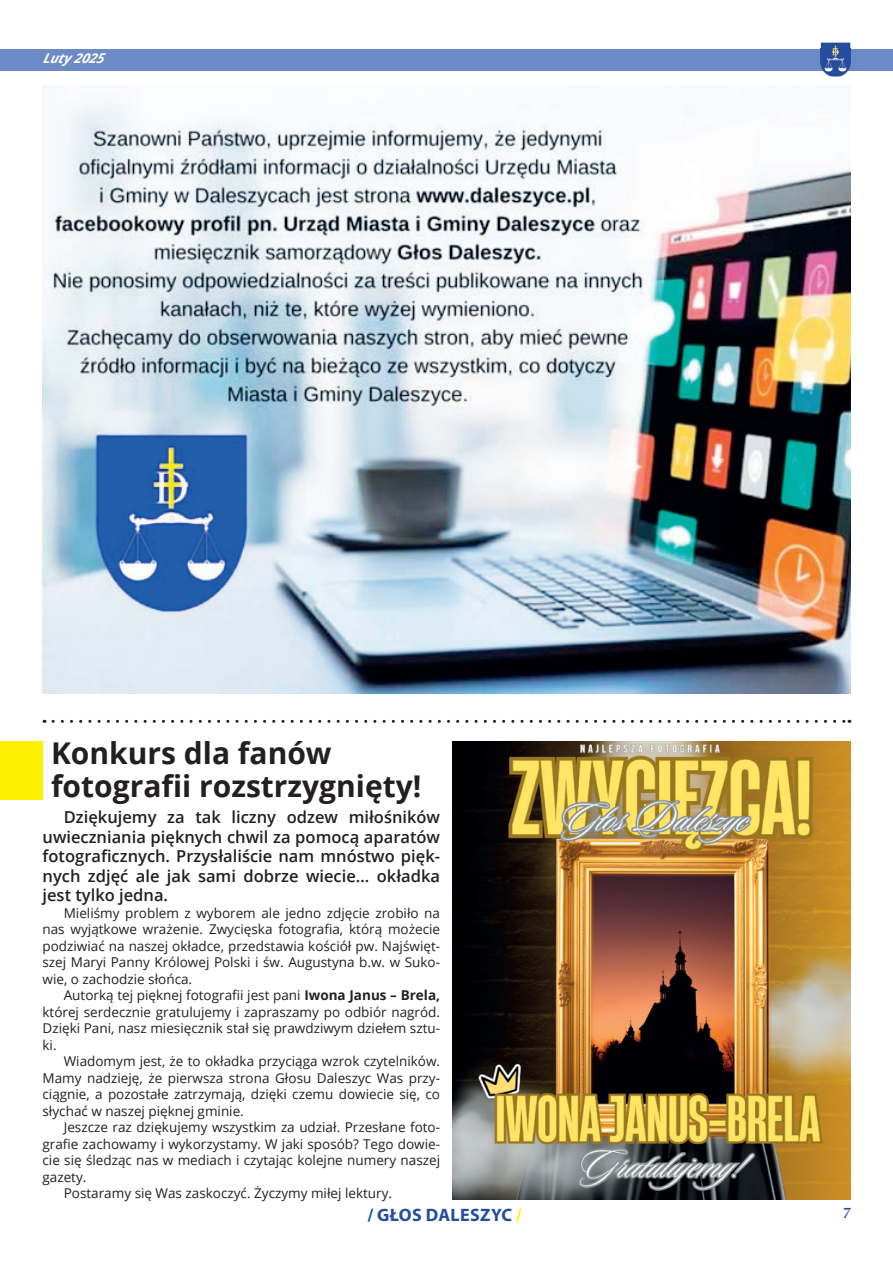
<style>
.page{position:relative;width:893px;height:1263px;background:#fff}
.page>*{position:absolute;margin:0;border:0;box-sizing:border-box;transform-origin:0 0}
.t1{font:700 30px/33px "Open Sans";color:#231f20}
.t2{font:700 18px "Myriad Pro";letter-spacing:.02em;color:#244e9c}
.t3{font:600 16.5px/19.5px "Open Sans";color:#231f20;text-align:justify}
.t4{font:italic 700 15px "Palatino Linotype";color:#244e9c}
.t5{font:13.5px/16.5px "Open Sans";color:#231f20;text-align:justify}
.t6{font:italic 700 13.5px "Open Sans";color:#fff}
.s1{font-weight:700}
.s2{color:#fff101}
</style>
<div class="page">
<div style="left:0;top:49px;width:893px;height:21px;background:#6c8bc6"></div>
<img style="left:821px;top:43px;width:29px;height:34px">
<img style="left:821px;top:49px;width:29px;height:21px">
<div style="left:0;top:741px;width:43px;height:59px;background:#fff101"></div>
<img style="left:43px;top:98px;width:807px;height:595px">
<svg style="left:53px;top:720px;width:797px;height:3px"></svg>
<img style="left:453px;top:741px;width:397px;height:458px">
<p class="t6" style="left:43px;top:49px;width:67px">Luty 2025</p>
<h1 class="t1" style="left:51px;top:736px;width:372px">Konkurs dla fanów fotografii rozstrzygnięty!</h1>
<p class="t3" style="left:43px;top:807px;width:399px;text-indent:21px">Dziękujemy za tak liczny odzew miłośników uwieczniania pięknych chwil za pomocą aparatów fotograficznych. Przysłaliście nam mnóstwo pięk&shy;nych zdjęć ale jak sami dobrze wiecie… okładka jest tylko jedna.</p>
<p class="t5" style="left:43px;top:904px;width:399px;text-indent:21px">Mieliśmy problem z wyborem ale jedno zdjęcie zrobiło na nas wyjątkowe wrażenie. Zwycięska fotografia, którą możecie podziwiać na naszej okładce, przedstawia kościół pw. Najświęt&shy;szej Maryi Panny Królowej Polski i św. Augustyna b.w. w Suko&shy;wie, o zachodzie słońca.</p>
<p class="t5" style="left:43px;top:987px;width:399px;text-indent:21px">Autorką tej pięknej fotografii jest pani <span class="s1">Iwona Janus – Brela, </span>której serdecznie gratulujemy i zapraszamy po odbiór nagród.<br>Dzięki Pani, nasz miesięcznik stał się prawdziwym dziełem sztu&shy;ki.</p>
<p class="t5" style="left:43px;top:1053px;width:399px;text-indent:21px">Wiadomym jest, że to okładka przyciąga wzrok czytelników.<br>Mamy nadzieję, że pierwsza strona Głosu Daleszyc Was przy&shy;ciągnie, a pozostałe zatrzymają, dzięki czemu dowiecie się, co słychać w naszej pięknej gminie.</p>
<p class="t5" style="left:64px;top:1119px;width:378px">Jeszcze raz dziękujemy wszystkim za udział. Przesłane foto-</p>
<p class="t5" style="left:43px;top:1135px;width:399px">grafie zachowamy i wykorzystamy. W jaki sposób? Tego dowie-</p>
<p class="t5" style="left:43px;top:1152px;width:399px">cie się śledząc nas w mediach i czytając kolejne numery naszej</p>
<p class="t5" style="left:43px;top:1168px;width:45px">gazety.</p>
<p class="t5" style="left:64px;top:1185px;width:330px">Postaramy się Was zaskoczyć. Życzymy miłej lektury.</p>
<h2 class="t2" style="left:367px;top:1203px;width:156px">/ GŁOS DALESZYC <span class="s2">/</span></h2>
<p class="t4" style="left:843px;top:1202px;width:9px">7</p>
</div>
